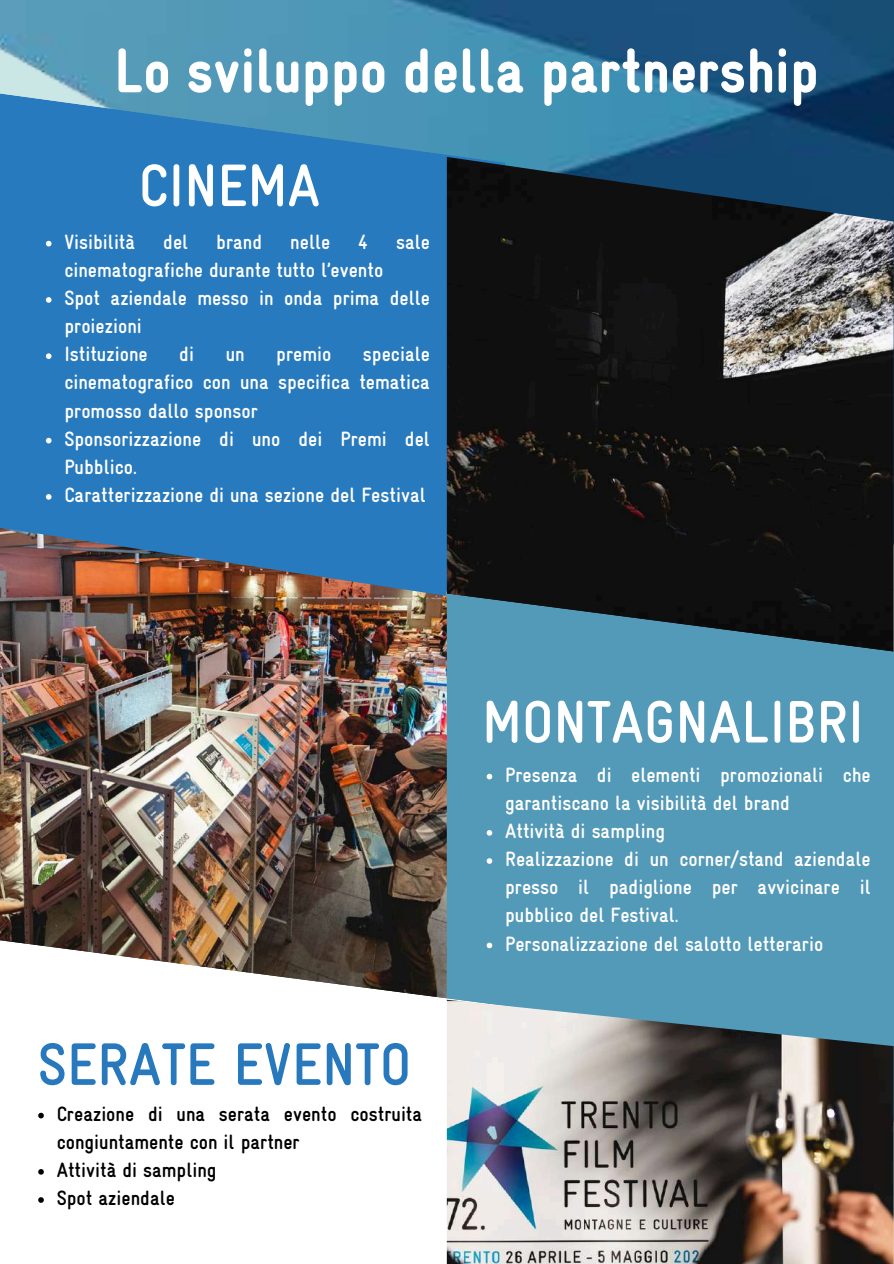
<style>
.page{position:relative;width:894px;height:1264px;background:#fff}
.page>*{position:absolute;margin:0;border:0;box-sizing:border-box;transform-origin:0 0}
.t1{font:900 63px "Gravur Condensed";color:#fff}
.t2{font:700 60px "Gravur Condensed";color:#fff}
.t3{font:700 60px "Gravur Condensed";color:#2778bc}
.t4{font:700 20.85px/28.2px "Gravur Condensed";color:#fff}
.t5{font:700 20.85px/28.2px "Gravur Condensed";color:#000}
</style>
<div class="page">
<img style="left:0;top:0;width:893px;height:157px">
<svg style="left:0;top:93px;width:505px;height:435px;fill:#287abe"></svg>
<svg style="left:46px;top:241px;width:5px;height:5px"></svg>
<svg style="left:46px;top:297px;width:5px;height:6px"></svg>
<svg style="left:46px;top:353px;width:5px;height:6px"></svg>
<svg style="left:46px;top:438px;width:5px;height:5px"></svg>
<svg style="left:46px;top:494px;width:5px;height:5px"></svg>
<img style="left:446px;top:157px;width:447px;height:436px">
<svg style="left:446px;top:593px;width:447px;height:406px;fill:#5399b8"></svg>
<img style="left:0;top:528px;width:446px;height:411px">
<svg style="left:0;top:939px;width:656px;height:264px"></svg>
<svg style="left:38px;top:1112px;width:6px;height:6px"></svg>
<svg style="left:38px;top:1168px;width:6px;height:6px"></svg>
<svg style="left:38px;top:1197px;width:6px;height:5px"></svg>
<img style="left:446px;top:999px;width:447px;height:264px">
<svg style="left:486px;top:773px;width:6px;height:6px"></svg>
<svg style="left:486px;top:830px;width:6px;height:5px"></svg>
<svg style="left:486px;top:858px;width:6px;height:5px"></svg>
<svg style="left:486px;top:942px;width:6px;height:6px"></svg>
<h1 class="t1" style="left:114px;top:45px;width:705px">Lo sviluppo della partnership</h1>
<h2 class="t2" style="left:139px;top:161px;width:183px">CINEMA</h2>
<p class="t4" style="left:64px;top:229px;width:72px">Visibilità</p>
<p class="t4" style="left:163px;top:229px;width:26px">del</p>
<p class="t4" style="left:216px;top:229px;width:47px">brand</p>
<p class="t4" style="left:290px;top:229px;width:41px">nelle</p>
<p class="t4" style="left:358px;top:229px;width:11px">4</p>
<p class="t4" style="left:396px;top:229px;width:35px">sale</p>
<p class="t4" style="left:64px;top:257px;width:367px">cinematografiche durante tutto l’evento<br>Spot aziendale messo in onda prima delle proiezioni<br>Istituzione</p>
<p class="t4" style="left:64px;top:342px;width:367px;text-indent:298px">speciale cinematografico con una specifica tematica promosso dallo sponsor<br>Sponsorizzazione di uno dei Premi del<br>Pubblico.<br>Caratterizzazione di una sezione del Festival</p>
<p class="t4" style="left:179px;top:342px;width:16px">di</p>
<p class="t4" style="left:225px;top:342px;width:20px">un</p>
<p class="t4" style="left:276px;top:342px;width:57px">premio</p>
<h2 class="t3" style="left:38px;top:1039px;width:375px">SERATE EVENTO</h2>
<p class="t5" style="left:57px;top:1101px;width:367px">Creazione di una serata evento costruita congiuntamente con il partner<br>Attività di sampling<br>Spot aziendale</p>
<h2 class="t2" style="left:482px;top:697px;width:383px">MONTAGNALIBRI</h2>
<p class="t4" style="left:505px;top:762px;width:367px">Presenza di elementi promozionali che garantiscano la visibilità del brand<br>Attività di sampling<br>Realizzazione di un corner/stand aziendale presso il padiglione per avvicinare il pubblico del Festival.<br>Personalizzazione del salotto letterario</p>
</div>
